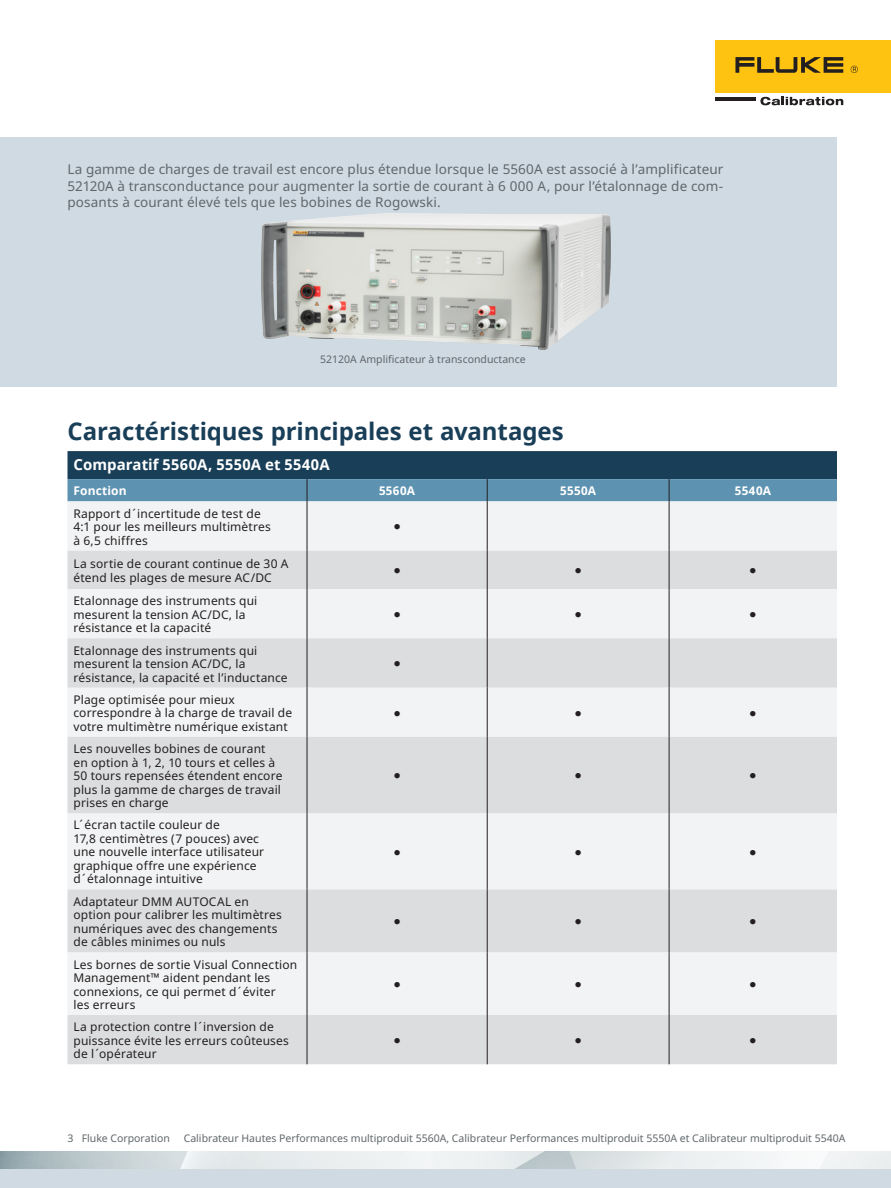
<style>
.page{position:relative;width:891px;height:1188px;background:#fff}
.page>*{position:absolute;margin:0;border:0;box-sizing:border-box;transform-origin:0 0}
.Specifications_heade{font:700 24px "Noto Sans";letter-spacing:-.005em;color:#193e58}
.Table_category_divid{font:700 15px "Noto Sans";letter-spacing:.015em;color:#fff}
.Table_body_center_al{font:15px "Helvetica Neue LT Pro";color:#231f20}
.Body{font:13.5px/16.5px "Noto Sans";letter-spacing:.005em;color:#60676b;text-align:justify}
.Table_body_left_alig{font:12px/13.5px "Noto Sans";letter-spacing:.01em;color:#231f20}
.Table_spec_headers_c{font:700 12px "Noto Sans";letter-spacing:.025em;color:#fff}
.Table_spec_headers_l{font:700 12px "Noto Sans";letter-spacing:.01em;color:#fff}
.Image_caption___docu{font:10.5px "Noto Sans";color:#60676b}
</style>
<div class="page">
<div style="left:716px;top:40px;width:175px;height:53px;background:#fec210"></div>
<svg style="left:735px;top:57px;width:108px;height:16px"></svg>
<svg style="left:851px;top:66px;width:7px;height:7px"></svg>
<hr style="left:716px;top:97px;width:40px;height:4px;background:#231f20">
<svg style="left:760px;top:97px;width:83px;height:8px"></svg>
<svg style="left:0;top:1152px;width:891px;height:18px"></svg>
<div style="left:0;top:1170px;width:891px;height:18px;background:#d0dae3"></div>
<div style="left:68px;top:501px;width:769px;height:50px;background:#f2f3f4"></div>
<svg style="left:68px;top:551px;width:769px;height:513px;fill:#dcdddf"></svg>
<hr style="left:669px;top:501px;width:1px;height:50px;background:#231f20">
<hr style="left:669px;top:551px;width:1px;height:38px;background:#231f20">
<hr style="left:669px;top:589px;width:1px;height:49px;background:#231f20">
<hr style="left:669px;top:638px;width:1px;height:50px;background:#231f20">
<hr style="left:669px;top:688px;width:1px;height:49px;background:#231f20">
<hr style="left:669px;top:737px;width:1px;height:76px;background:#231f20">
<hr style="left:669px;top:813px;width:1px;height:76px;background:#231f20">
<hr style="left:669px;top:889px;width:1px;height:63px;background:#231f20">
<hr style="left:669px;top:952px;width:1px;height:63px;background:#231f20">
<hr style="left:487px;top:1015px;width:1px;height:49px;background:#231f20">
<hr style="left:669px;top:1015px;width:1px;height:49px;background:#231f20">
<svg style="left:68px;top:451px;width:769px;height:50px;background:#38637f"></svg>
<hr style="left:307px;top:501px;width:1px;height:50px;background:#231f20">
<hr style="left:487px;top:501px;width:1px;height:50px;background:#231f20">
<hr style="left:307px;top:551px;width:1px;height:38px;background:#231f20">
<hr style="left:487px;top:551px;width:1px;height:38px;background:#231f20">
<hr style="left:307px;top:589px;width:1px;height:49px;background:#231f20">
<hr style="left:487px;top:589px;width:1px;height:49px;background:#231f20">
<hr style="left:307px;top:638px;width:1px;height:50px;background:#231f20">
<hr style="left:487px;top:638px;width:1px;height:50px;background:#231f20">
<hr style="left:307px;top:688px;width:1px;height:49px;background:#231f20">
<hr style="left:487px;top:688px;width:1px;height:49px;background:#231f20">
<hr style="left:307px;top:737px;width:1px;height:76px;background:#231f20">
<hr style="left:487px;top:737px;width:1px;height:76px;background:#231f20">
<hr style="left:307px;top:813px;width:1px;height:76px;background:#231f20">
<hr style="left:487px;top:813px;width:1px;height:76px;background:#231f20">
<hr style="left:307px;top:889px;width:1px;height:63px;background:#231f20">
<hr style="left:487px;top:889px;width:1px;height:63px;background:#231f20">
<hr style="left:307px;top:952px;width:1px;height:63px;background:#231f20">
<hr style="left:487px;top:952px;width:1px;height:63px;background:#231f20">
<hr style="left:307px;top:1015px;width:1px;height:49px;background:#231f20">
<div style="left:0;top:137px;width:837px;height:250px;background:#d0dae3"></div>
<img style="left:261px;top:213px;width:350px;height:137px">
<p class="Body" style="left:68px;top:161px;width:657px">La gamme de charges de travail est encore plus étendue lorsque le 5560A est associé à l’amplificateur 52120A à transconductance pour augmenter la sortie de courant à 6 000 A, pour l’étalonnage de com&shy;posants à courant élevé tels que les bobines de Rogowski.</p>
<p class="Image_caption___docu" style="left:320px;top:352px;width:207px">52120A Amplificateur à transconductance</p>
<p class="Specifications_heade" style="left:68px;top:414px;width:498px">Caractéristiques principales et avantages</p>
<p class="Table_category_divid" style="left:74px;top:454px;width:258px">Comparatif 5560A, 5550A et 5540A</p>
<p class="Table_spec_headers_l" style="left:74px;top:483px;width:55px">Fonction</p>
<p class="Table_spec_headers_c" style="left:379px;top:483px;width:38px">5560A</p>
<p class="Table_spec_headers_c" style="left:560px;top:483px;width:38px">5550A</p>
<p class="Table_spec_headers_c" style="left:735px;top:483px;width:38px">5540A</p>
<p class="Table_body_left_alig" style="left:74px;top:506px;width:199px">Rapport d´incertitude de test de<br>4:1 pour les meilleurs multimètres à 6,5 chiffres</p>
<p class="Table_body_center_al" style="left:393px;top:518px;width:9px">•</p>
<p class="Table_body_left_alig" style="left:74px;top:557px;width:217px">La sortie de courant continue de 30 A étend les plages de mesure AC/DC</p>
<p class="Table_body_center_al" style="left:393px;top:562px;width:9px">•</p>
<p class="Table_body_center_al" style="left:574px;top:562px;width:9px">•</p>
<p class="Table_body_center_al" style="left:749px;top:562px;width:9px">•</p>
<p class="Table_body_left_alig" style="left:74px;top:594px;width:185px">Etalonnage des instruments qui mesurent la tension AC/DC, la résistance et la capacité</p>
<p class="Table_body_center_al" style="left:393px;top:606px;width:9px">•</p>
<p class="Table_body_center_al" style="left:574px;top:606px;width:9px">•</p>
<p class="Table_body_center_al" style="left:749px;top:606px;width:9px">•</p>
<p class="Table_body_left_alig" style="left:74px;top:643px;width:216px">Etalonnage des instruments qui mesurent la tension AC/DC, la résistance, la capacité et l’inductance</p>
<p class="Table_body_left_alig" style="left:74px;top:692px;width:220px">Plage optimisée pour mieux correspondre à la charge de travail de votre multimètre numérique existant</p>
<p class="Table_body_left_alig" style="left:74px;top:742px;width:211px">Les nouvelles bobines de courant en option à 1, 2, 10 tours et celles à<br>50 tours repensées étendent encore plus la gamme de charges de travail prises en charge</p>
<p class="Table_body_left_alig" style="left:74px;top:818px;width:192px">L´écran tactile couleur de<br>17,8 centimètres (7 pouces) avec une nouvelle interface utilisateur graphique offre une expérience d´étalonnage intuitive</p>
<p class="Table_body_left_alig" style="left:74px;top:894px;width:210px">Adaptateur DMM AUTOCAL en option pour calibrer les multimètres numériques avec des changements de câbles minimes ou nuls</p>
<p class="Table_body_left_alig" style="left:74px;top:957px;width:225px">Les bornes de sortie Visual Connection<br>Management™ aident pendant les connexions, ce qui permet d´éviter<br>les erreurs</p>
<p class="Table_body_left_alig" style="left:74px;top:1020px;width:217px">La protection contre l´inversion de puissance évite les erreurs coûteuses de l´opérateur</p>
<p class="Table_body_center_al" style="left:393px;top:655px;width:9px">•</p>
<p class="Table_body_center_al" style="left:393px;top:704px;width:9px">•</p>
<p class="Table_body_center_al" style="left:574px;top:704px;width:9px">•</p>
<p class="Table_body_center_al" style="left:749px;top:704px;width:9px">•</p>
<p class="Table_body_center_al" style="left:393px;top:767px;width:9px">•</p>
<p class="Table_body_center_al" style="left:574px;top:767px;width:9px">•</p>
<p class="Table_body_center_al" style="left:749px;top:767px;width:9px">•</p>
<p class="Table_body_center_al" style="left:393px;top:843px;width:9px">•</p>
<p class="Table_body_center_al" style="left:574px;top:843px;width:9px">•</p>
<p class="Table_body_center_al" style="left:749px;top:843px;width:9px">•</p>
<p class="Table_body_center_al" style="left:393px;top:913px;width:9px">•</p>
<p class="Table_body_center_al" style="left:574px;top:913px;width:9px">•</p>
<p class="Table_body_center_al" style="left:749px;top:913px;width:9px">•</p>
<p class="Table_body_center_al" style="left:393px;top:975px;width:9px">•</p>
<p class="Table_body_center_al" style="left:574px;top:975px;width:9px">•</p>
<p class="Table_body_center_al" style="left:749px;top:975px;width:9px">•</p>
<p class="Table_body_center_al" style="left:393px;top:1031px;width:9px">•</p>
<p class="Table_body_center_al" style="left:574px;top:1031px;width:9px">•</p>
<p class="Table_body_center_al" style="left:749px;top:1031px;width:9px">•</p>
<p class="Image_caption___docu" style="left:68px;top:1131px;width:104px">3 Fluke Corporation</p>
<p class="Image_caption___docu" style="left:184px;top:1131px;width:663px">Calibrateur Hautes Performances multiproduit 5560A, Calibrateur Performances multiproduit 5550A et Calibrateur multiproduit 5540A</p>
</div>
